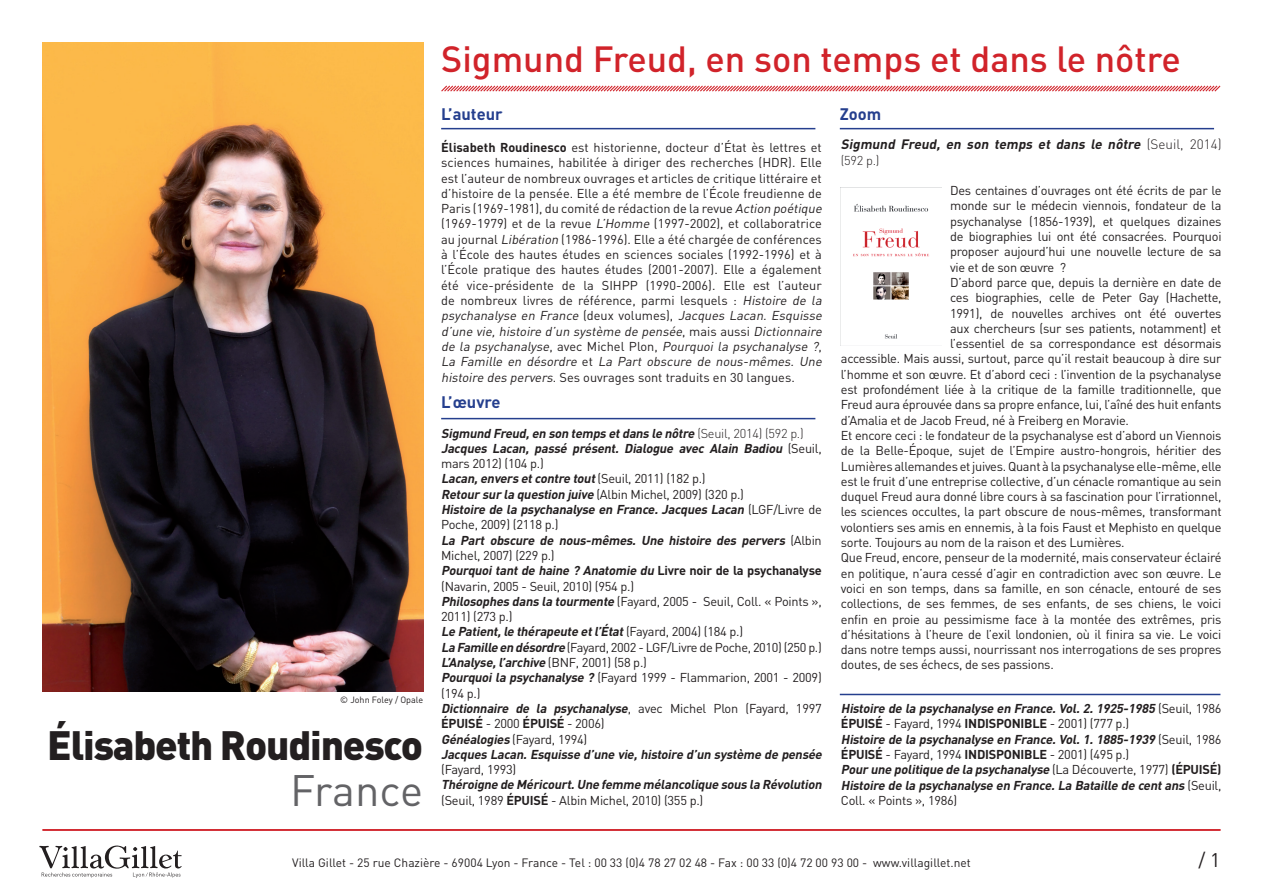
<style>
.page{position:relative;width:1263px;height:893px;background:#fff}
.page>*{position:absolute;margin:0;border:0;box-sizing:border-box;transform-origin:0 0}
.t1{font:43.5px "DIN";letter-spacing:-.01em;color:#636366}
.t2{font:900 40.5px "DIN";letter-spacing:-.03em;color:#231f20}
.t3{font:500 36px "DIN";color:#d1232a}
.t4{font:19.5px "DIN";color:#231f20}
.t5{font:700 16.5px "DIN";color:#253f8e}
.t6{font:italic 700 13.5px "DIN";color:#231f20}
.t7{font:12.75px "DIN";letter-spacing:-.02em;color:#231f20}
.t8{font:italic 700 12.75px/15.3px "DIN";letter-spacing:-.02em;color:#231f20}
.t9{font:12.75px/15.3px "DIN";color:#231f20}
.t10{font:300 12.75px "DIN";color:#231f20}
.t11{font:12px "DIN";color:#231f20}
.t12{font:9px "DIN";color:#231f20}
.s1{font-weight:700}
.s2{font-style:italic}
.s3{font-weight:300;font-style:normal}
.s4{font-weight:400;font-style:normal}
.s5{font-style:normal}
</style>
<div class="page">
<svg style="left:39px;top:845px;width:143px;height:33px"></svg>
<hr style="left:43px;top:829px;width:1177px;height:2px;background:#d1232a">
<img style="left:43px;top:43px;width:380px;height:648px">
<hr style="left:441px;top:128px;width:374px;height:1px;background:#253f8e">
<hr style="left:441px;top:418px;width:374px;height:1px;background:#253f8e">
<hr style="left:840px;top:128px;width:374px;height:1px;background:#253f8e">
<svg style="left:441px;top:85px;width:780px;height:7px"></svg>
<hr style="left:840px;top:694px;width:380px;height:1px;background:#253f8e">
<img style="left:841px;top:187px;width:100px;height:152px">
<h3 class="t3" style="left:441px;top:36px;width:741px">Sigmund Freud, en son temps et dans le nôtre</h3>
<p class="t12" style="left:340px;top:694px;width:84px">© John Foley / Opale</p>
<h2 class="t2" style="left:47px;top:718px;width:377px">Élisabeth Roudinesco</h2>
<h1 class="t1" style="left:290px;top:763px;width:134px">France</h1>
<p class="t5" style="left:441px;top:103px;width:63px">L’auteur</p>
<p class="t9" style="left:441px;top:139px;width:385px"><span class="s1">Élisabeth Roudinesco</span> est historienne, docteur d’État ès lettres et sciences humaines, habilitée à diriger des recherches (HDR). Elle est l’auteur de nombreux ouvrages et articles de critique littéraire et d’histoire de la pensée. Elle a été membre de l’École freudienne de Paris (1969-1981), du comité de rédaction de la revue <span class="s2">Action poétique </span>(1969-1979) et de la revue <span class="s2">L’Homme</span> (1997-2002), et collaboratrice au journal <span class="s2">Libération</span> (1986-1996). Elle a été chargée de conférences à l’École des hautes études en sciences sociales (1992-1996) et à l’École pratique des hautes études (2001-2007). Elle a également été vice-présidente de la SIHPP (1990-2006). Elle est l’auteur de nombreux livres de référence, parmi lesquels : <span class="s2">Histoire de la psychanalyse en France</span> ( d e u x vo l u m e s ) , <span class="s2">Jacques Lacan. Esquisse d’une vie, histoire d’un système de pensée</span>, m a i s a u s s i <span class="s2">Dictionnaire de la psychanalyse</span>, a ve c M i c h e l P lo n , <span class="s2">Pourquoi la psychanalyse ?</span>, <span class="s2">La Famille en désordre</span> e t <span class="s2">La Part obscure de nous-mêmes. Une histoire des pervers</span>. Ses ouvrages sont traduits en 30 langues.</p>
<p class="t5" style="left:441px;top:391px;width:61px">L’œuvre</p>
<p class="t8" style="left:441px;top:425px;width:385px">Sigmund Freud,en son temps etdans le nôtre <span class="s3">( S e u i l , 2 0 1 4 ) ( 5 9 2 p . )<br></span>Jacques Lacan, passé présent. Dialogue avec Alain Badiou <span class="s4">( S e u i l , mars 2012) (104 p.)<br></span>Lacan,envers etcontre tout<span class="s4">( S e u i l , 2 0 1 1 ) ( 1 8 2 p . )<br></span>Retoursurla question juive <span class="s4">(Albin Michel, 2009) (320 p.)<br></span>Histoire de la psychanalyse en France. Jacques Lacan <span class="s4">( L G F/ L i v re d e Poche, 2009) (2118 p.)<br></span>La Part obscure de nous-mêmes. Une histoire des pervers <span class="s4">( A l b i n Michel, 2007) (229 p.)<br></span>Pourquoitantde haine ? Anatomie du <span class="s5">L i v re n o i r d e la p syc h a n a lys e </span><span class="s4">(Navarin, 2005 - Seuil, 2010) (954 p.)<br></span>Philosophes dans la tourmente <span class="s4">(Fayard, 2005 - Seuil, Coll. « Points », 2011) (273 p.)<br></span>Le Patient,le thérapeute etl’État<span class="s4">( F a y a rd , 2 0 0 4 ) ( 1 8 4 p . )<br></span>La Famille en désordre <span class="s4">(Fayard, 2002 - LGF/Livre de Poche, 2010) (250 p.)<br></span>L’Analyse,l’archive <span class="s4">( B N F , 2 0 0 1 ) ( 5 8 p . )<br></span>Pourquoila psychanalyse ? <span class="s4">(Fayard 1999 - Flammarion, 2001 - 2009) (194 p.)<br></span>Dictionnaire de la psychanalyse<span class="s4">, avec Michel Plon (Fayard, 1997<br></span><span class="s5">ÉPUISÉ</span> <span class="s4">- 2000</span> <span class="s5">ÉPUISÉ</span> <span class="s4">- 2006)<br></span>Généalogies <span class="s4">(Fayard, 1994)<br></span>Jacques Lacan.Esquisse d’une vie,histoire d’un système de pensée</p>
<p class="t7" style="left:441px;top:762px;width:77px">(Fayard, 1993)</p>
<p class="t8" style="left:441px;top:777px;width:385px">Théroigne de Méricourt.Une femme mélancolique sous la Révolution <span class="s4">(Seuil, 1989</span> <span class="s5">ÉPUISÉ</span> <span class="s4">- Albin Michel, 2010) (355 p.)</span></p>
<p class="t5" style="left:840px;top:103px;width:43px">Zoom</p>
<p class="t6" style="left:841px;top:136px;width:382px">Sigmund Freud, en son temps et dans le nôtre <span class="s3">( S e u i l , 2 0 1 4 )</span></p>
<p class="t10" style="left:841px;top:152px;width:40px">(592 p.)</p>
<p class="t7" style="left:950px;top:183px;width:273px">Des centaines d’ouvrages ont été écrits de par le</p>
<p class="t7" style="left:950px;top:198px;width:273px">monde sur le médecin viennois, fondateur de la</p>
<p class="t7" style="left:950px;top:213px;width:273px">psychanalyse (1856-1939), et quelques dizaines</p>
<p class="t7" style="left:950px;top:228px;width:273px">de biographies lui ont été consacrées. Pourquoi</p>
<p class="t7" style="left:950px;top:244px;width:273px">proposer aujourd’hui une nouvelle lecture de sa</p>
<p class="t7" style="left:950px;top:259px;width:118px">vie et de son œuvre ?</p>
<p class="t7" style="left:950px;top:274px;width:273px">D’abord parce que, depuis la dernière en date de</p>
<p class="t7" style="left:950px;top:290px;width:273px">ces biographies, celle de Peter Gay (Hachette,</p>
<p class="t7" style="left:950px;top:305px;width:273px">1991), de nouvelles archives ont été ouvertes</p>
<p class="t7" style="left:950px;top:320px;width:273px">aux chercheurs (sur ses patients, notamment) et</p>
<p class="t7" style="left:950px;top:336px;width:273px">l’essentiel de sa correspondance est désormais</p>
<p class="t7" style="left:841px;top:351px;width:382px">accessible. Mais aussi, surtout, parce qu’il restait beaucoup à dire sur</p>
<p class="t7" style="left:841px;top:366px;width:382px">l’homme et son œuvre. Et d’abord ceci : l’invention de la psychanalyse</p>
<p class="t7" style="left:841px;top:381px;width:382px">est profondément liée à la critique de la famille traditionnelle, que</p>
<p class="t7" style="left:841px;top:397px;width:382px">Freud aura éprouvée dans sa propre enfance, lui, l’aîné des huit enfants</p>
<p class="t7" style="left:841px;top:412px;width:290px">d’Amalia et de Jacob Freud, né à Freiberg en Moravie.</p>
<p class="t7" style="left:841px;top:427px;width:382px">Et encore ceci : le fondateur de la psychanalyse est d’abord un Viennois</p>
<p class="t7" style="left:841px;top:443px;width:382px">de la Belle-Époque, sujet de l’Empire austro-hongrois, héritier des</p>
<p class="t7" style="left:841px;top:458px;width:382px">Lumières allemandes et juives. Quant à la psychanalyse elle-même, elle</p>
<p class="t7" style="left:841px;top:473px;width:382px">est le fruit d’une entreprise collective, d’un cénacle romantique au sein</p>
<p class="t7" style="left:841px;top:489px;width:382px">duquel Freud aura donné libre cours à sa fascination pour l’irrationnel,</p>
<p class="t7" style="left:841px;top:504px;width:382px">les sciences occultes, la part obscure de nous-mêmes, transformant</p>
<p class="t7" style="left:841px;top:519px;width:382px">volontiers ses amis en ennemis, à la fois Faust et Mephisto en quelque</p>
<p class="t7" style="left:841px;top:534px;width:285px">sorte. Toujours au nom de la raison et des Lumières.</p>
<p class="t7" style="left:841px;top:550px;width:382px">Que Freud, encore, penseur de la modernité, mais conservateur éclairé</p>
<p class="t7" style="left:841px;top:565px;width:382px">en politique, n’aura cessé d’agir en contradiction avec son œuvre. Le</p>
<p class="t7" style="left:841px;top:580px;width:382px">voici en son temps, dans sa famille, en son cénacle, entouré de ses</p>
<p class="t7" style="left:841px;top:596px;width:382px">collections, de ses femmes, de ses enfants, de ses chiens, le voici</p>
<p class="t7" style="left:841px;top:611px;width:382px">enfin en proie au pessimisme face à la montée des extrêmes, pris</p>
<p class="t7" style="left:841px;top:626px;width:382px">d’hésitations à l’heure de l’exil londonien, où il finira sa vie. Le voici</p>
<p class="t7" style="left:841px;top:642px;width:382px">dans notre temps aussi, nourrissant nos interrogations de ses propres</p>
<p class="t7" style="left:841px;top:657px;width:214px">doutes, de ses échecs, de ses passions.</p>
<p class="t8" style="left:841px;top:700px;width:382px">Histoire de la psychanalyse en France.Vol.2.1925-1985 <span class="s4">( S e u i l , 1 9 8 6<br></span><span class="s5">ÉPUISÉ</span> <span class="s4">- Fayard, 1994</span> <span class="s5">INDISPONIBLE</span> <span class="s4">- 2001) (777 p.)<br></span>Histoire de la psychanalyse en France.Vol.1.1885-1939 <span class="s4">( S e u i l , 1 9 8 6<br></span><span class="s5">ÉPUISÉ</span> <span class="s4">- Fayard, 1994</span> <span class="s5">INDISPONIBLE</span> <span class="s4">- 2001) (495 p.)<br></span>Pourune politique de la psychanalyse <span class="s4">(La Découverte, 1977)</span> <span class="s5">(ÉPUISÉ)<br></span>Histoire de la psychanalyse en France.La Bataille de centans <span class="s4">( S e u i l , Coll. « Points », 1986)</span></p>
<p class="t11" style="left:292px;top:855px;width:680px">Villa Gillet - 25 rue Chazière - 69004 Lyon - France - Tel : 00 33 (0)4 78 27 02 48 - Fax : 00 33 (0)4 72 00 93 00 - www.villagillet.net</p>
<h3 class="t4" style="left:1198px;top:847px;width:23px">/ 1</h3>
</div>
